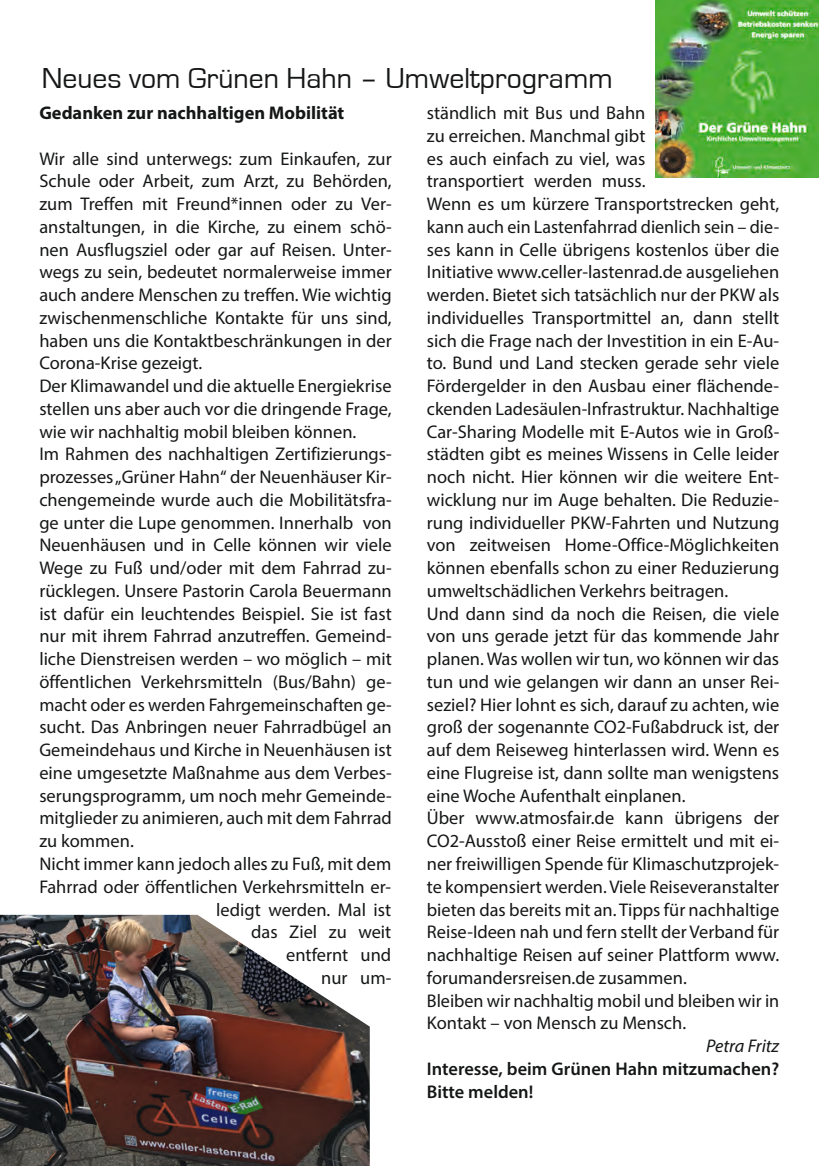
<style>
.page{position:relative;width:819px;height:1166px;background:#fff}
.page>*{position:absolute;margin:0;border:0;box-sizing:border-box;transform-origin:0 0}
.t1{font:29.75px "Eurostile";color:#151616}
.t2{font:18.38px/22.8px "Myriad Pro";color:#151616}
.t3{font:600 18.38px/22.8px "Myriad Pro";color:#151616}
.t4{font:700 18.38px "Myriad Pro";color:#151616}
.t5{font:italic 18.38px "Myriad Pro";color:#151616}
</style>
<div class="page">
<img style="left:655px;top:0;width:164px;height:177px">
<img style="left:0;top:915px;width:370px;height:251px">
<h1 class="t1" style="left:42px;top:62px;width:573px">Neues vom Grünen Hahn – Umweltprogramm</h1>
<p class="t4" style="left:39px;top:101px;width:306px">Gedanken zur nachhaltigen Mobilität</p>
<p class="t2" style="left:39px;top:147px;width:354px">Wir alle sind unterwegs: zum Einkaufen, zur</p>
<p class="t2" style="left:39px;top:169px;width:354px">Schule oder Arbeit, zum Arzt, zu Behörden,</p>
<p class="t2" style="left:39px;top:192px;width:354px">zum Treffen mit Freund*innen oder zu Ver-</p>
<p class="t2" style="left:39px;top:215px;width:354px">anstaltungen, in die Kirche, zu einem schö-</p>
<p class="t2" style="left:39px;top:238px;width:354px">nen Ausflugsziel oder gar auf Reisen. Unter-</p>
<p class="t2" style="left:39px;top:260px;width:354px">wegs zu sein, bedeutet normalerweise immer</p>
<p class="t2" style="left:39px;top:283px;width:354px">auch andere Menschen zu treffen. Wie wichtig</p>
<p class="t2" style="left:39px;top:306px;width:354px">zwischenmenschliche Kontakte für uns sind,</p>
<p class="t2" style="left:39px;top:329px;width:354px">haben uns die Kontaktbeschränkungen in der</p>
<p class="t2" style="left:39px;top:351px;width:164px">Corona-Krise gezeigt.</p>
<p class="t2" style="left:39px;top:374px;width:354px">Der Klimawandel und die aktuelle Energiekrise</p>
<p class="t2" style="left:39px;top:397px;width:354px">stellen uns aber auch vor die dringende Frage,</p>
<p class="t2" style="left:39px;top:420px;width:318px">wie wir nachhaltig mobil bleiben können.</p>
<p class="t2" style="left:39px;top:442px;width:354px">Im Rahmen des nachhaltigen Zertifizierungs-</p>
<p class="t2" style="left:39px;top:465px;width:354px">prozesses „Grüner Hahn“ der Neuenhäuser Kir-</p>
<p class="t2" style="left:39px;top:488px;width:354px">chengemeinde wurde auch die Mobilitätsfra-</p>
<p class="t2" style="left:39px;top:511px;width:354px">ge unter die Lupe genommen. Innerhalb von</p>
<p class="t2" style="left:39px;top:533px;width:354px">Neuenhäusen und in Celle können wir viele</p>
<p class="t2" style="left:39px;top:556px;width:354px">Wege zu Fuß und/oder mit dem Fahrrad zu-</p>
<p class="t2" style="left:39px;top:579px;width:354px">rücklegen. Unsere Pastorin Carola Beuermann</p>
<p class="t2" style="left:39px;top:602px;width:354px">ist dafür ein leuchtendes Beispiel. Sie ist fast</p>
<p class="t2" style="left:39px;top:624px;width:354px">nur mit ihrem Fahrrad anzutreffen. Gemeind-</p>
<p class="t2" style="left:39px;top:647px;width:354px">liche Dienstreisen werden – wo möglich – mit</p>
<p class="t2" style="left:39px;top:670px;width:354px">öffentlichen Verkehrsmitteln (Bus/Bahn) ge-</p>
<p class="t2" style="left:39px;top:693px;width:354px">macht oder es werden Fahrgemeinschaften ge-</p>
<p class="t2" style="left:39px;top:715px;width:354px">sucht. Das Anbringen neuer Fahrradbügel an</p>
<p class="t2" style="left:39px;top:738px;width:354px">Gemeindehaus und Kirche in Neuenhäusen ist</p>
<p class="t2" style="left:39px;top:761px;width:354px">eine umgesetzte Maßnahme aus dem Verbes-</p>
<p class="t2" style="left:39px;top:784px;width:354px">serungsprogramm, um noch mehr Gemeinde-</p>
<p class="t2" style="left:39px;top:806px;width:354px">mitglieder zu animieren, auch mit dem Fahrrad</p>
<p class="t2" style="left:39px;top:829px;width:96px">zu kommen.</p>
<p class="t2" style="left:39px;top:852px;width:353px">Nicht immer kann jedoch alles zu Fuß, mit dem</p>
<p class="t2" style="left:39px;top:875px;width:353px">Fahrrad oder öffentlichen Verkehrsmitteln er-</p>
<p class="t2" style="left:216px;top:897px;width:177px">ledigt werden. Mal ist</p>
<p class="t2" style="left:251px;top:920px;width:141px">das Ziel zu weit</p>
<p class="t2" style="left:286px;top:943px;width:106px">entfernt und</p>
<p class="t2" style="left:321px;top:966px;width:71px">nur um-</p>
<p class="t2" style="left:427px;top:101px;width:354px">ständlich mit Bus und Bahn<br>zu erreichen. Manchmal gibt<br>es auch einfach zu viel, was<br>transportiert werden muss.<br>Wenn es um kürzere Transportstrecken geht, kann auch ein Lastenfahrrad dienlich sein – die&shy;ses kann in Celle übrigens kostenlos über die Initiative www.celler-lastenrad.de ausgeliehen werden. Bietet sich tatsächlich nur der PKW als individuelles Transportmittel an, dann stellt sich die Frage nach der Investition in ein E-Au&shy;to. Bund und Land stecken gerade sehr viele Fördergelder in den Ausbau einer flächende&shy;ckenden Ladesäulen-Infrastruktur. Nachhaltige Car-Sharing Modelle mit E-Autos wie in Groß&shy;städten gibt es meines Wissens in Celle leider noch nicht. Hier können wir die weitere Ent&shy;wicklung nur im Auge behalten. Die Reduzie&shy;rung individueller PKW-Fahrten und Nutzung von zeitweisen Home-Office-Möglichkeiten können ebenfalls schon zu einer Reduzierung umweltschädlichen Verkehrs beitragen.<br>Und dann sind da noch die Reisen, die viele von uns gerade jetzt für das kommende Jahr planen. Was wollen wir tun, wo können wir das tun und wie gelangen wir dann an unser Rei&shy;seziel? Hier lohnt es sich, darauf zu achten, wie groß der sogenannte CO2-Fußabdruck ist, der auf dem Reiseweg hinterlassen wird. Wenn es eine Flugreise ist, dann sollte man wenigstens eine Woche Aufenthalt einplanen.<br>Über www.atmosfair.de kann übrigens der CO2-Ausstoß einer Reise ermittelt und mit ei&shy;ner freiwilligen Spende für Klimaschutzprojek&shy;te kompensiert werden. Viele Reiseveranstalter bieten das bereits mit an. Tipps für nachhaltige Reise-Ideen nah und fern stellt der Verband für nachhaltige Reisen auf seiner Plattform www. forumandersreisen.de zusammen.<br>Bleiben wir nachhaltig mobil und bleiben wir in Kontakt – von Mensch zu Mensch.</p>
<p class="t5" style="left:706px;top:1034px;width:75px">Petra Fritz</p>
<p class="t3" style="left:427px;top:1057px;width:354px">Interesse, beim Grünen Hahn mitzumachen?<br>Bitte melden!</p>
</div>
